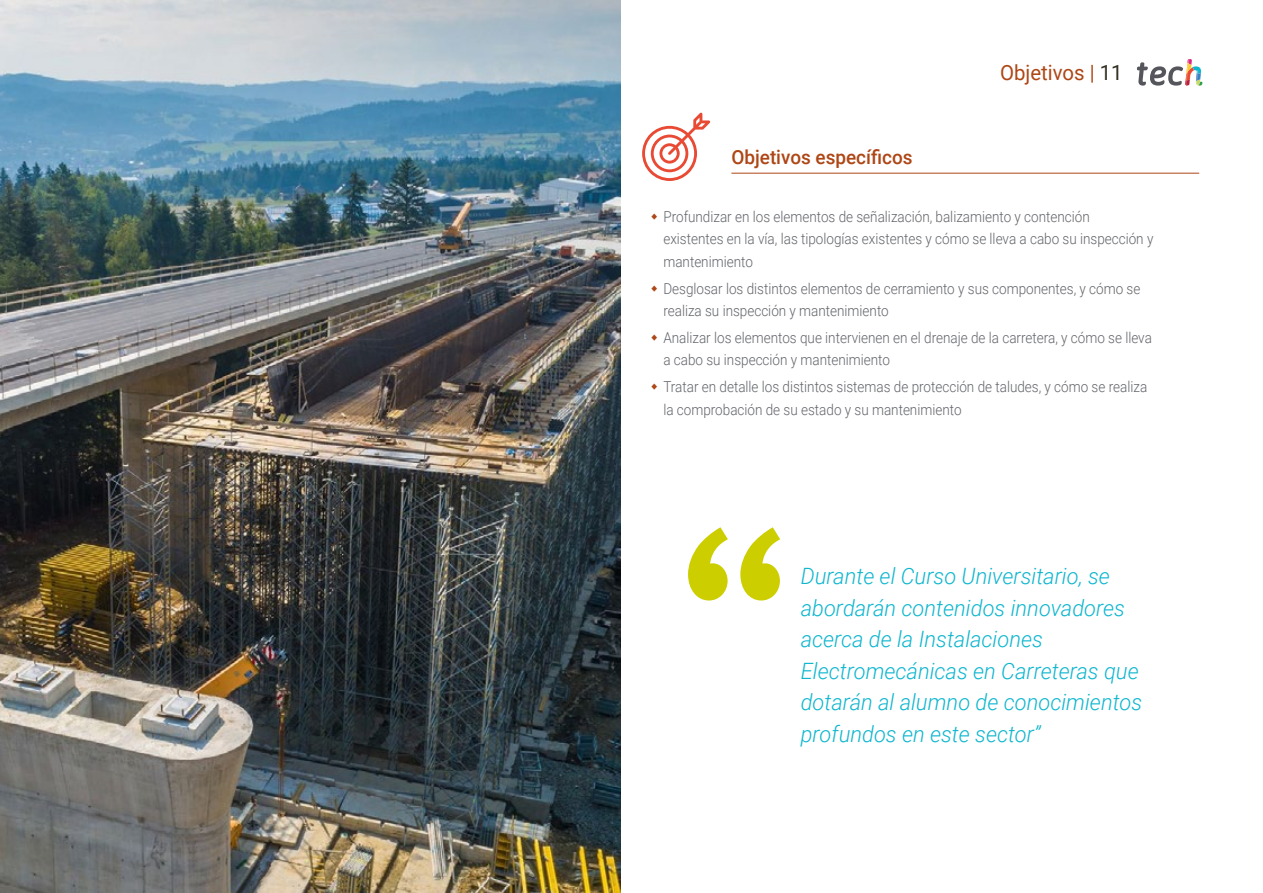
<style>
.page{position:relative;width:1263px;height:893px;background:#fff}
.page>*{position:absolute;margin:0;border:0;box-sizing:border-box;transform-origin:0 0}
.t1{font:italic 300 22.5px/31.5px "Roboto";color:#0fb6cf}
.t2{font:21px "Roboto";color:#ae4615}
.t3{font:500 19.5px "Roboto";color:#ae4615}
.t4{font:300 15px/22.5px "Roboto";color:#61646a;scale:.9 1}
.s1{color:#312e20}
</style>
<div class="page">
<img style="left:0;top:0;width:621px;height:893px">
<hr style="left:731px;top:173px;width:468px;height:1px;background:#ae4615">
<svg style="left:642px;top:113px;width:68px;height:68px"></svg>
<svg style="left:688px;top:527px;width:92px;height:73px"></svg>
<svg style="left:1137px;top:59px;width:65px;height:27px"></svg>
<h3 class="t3" style="left:731px;top:144px;width:183px">Objetivos específicos</h3>
<h2 class="t2" style="left:1000px;top:57px;width:124px">Objetivos | <span class="s1">11</span></h2>
<p class="t4" style="left:663px;top:205px;width:546px">Profundizar en los elementos de señalización, balizamiento y contención existentes en la vía, las tipologías existentes y cómo se lleva a cabo su inspección y mantenimiento</p>
<p class="t4" style="left:663px;top:276px;width:531px">Desglosar los distintos elementos de cerramiento y sus componentes, y cómo se realiza su inspección y mantenimiento</p>
<p class="t4" style="left:663px;top:326px;width:544px">Analizar los elementos que intervienen en el drenaje de la carretera, y cómo se lleva a cabo su inspección y mantenimiento</p>
<p class="t4" style="left:663px;top:375px;width:539px">Tratar en detalle los distintos sistemas de protección de taludes, y cómo se realiza la comprobación de su estado y su mantenimiento</p>
<h1 class="t1" style="left:801px;top:560px;width:343px">Durante el Curso Universitario, se abordarán contenidos innovadores acerca de la Instalaciones<br>Electromecánicas en Carreteras que dotarán al alumno de conocimientos profundos en este sector”</h1>
</div>
